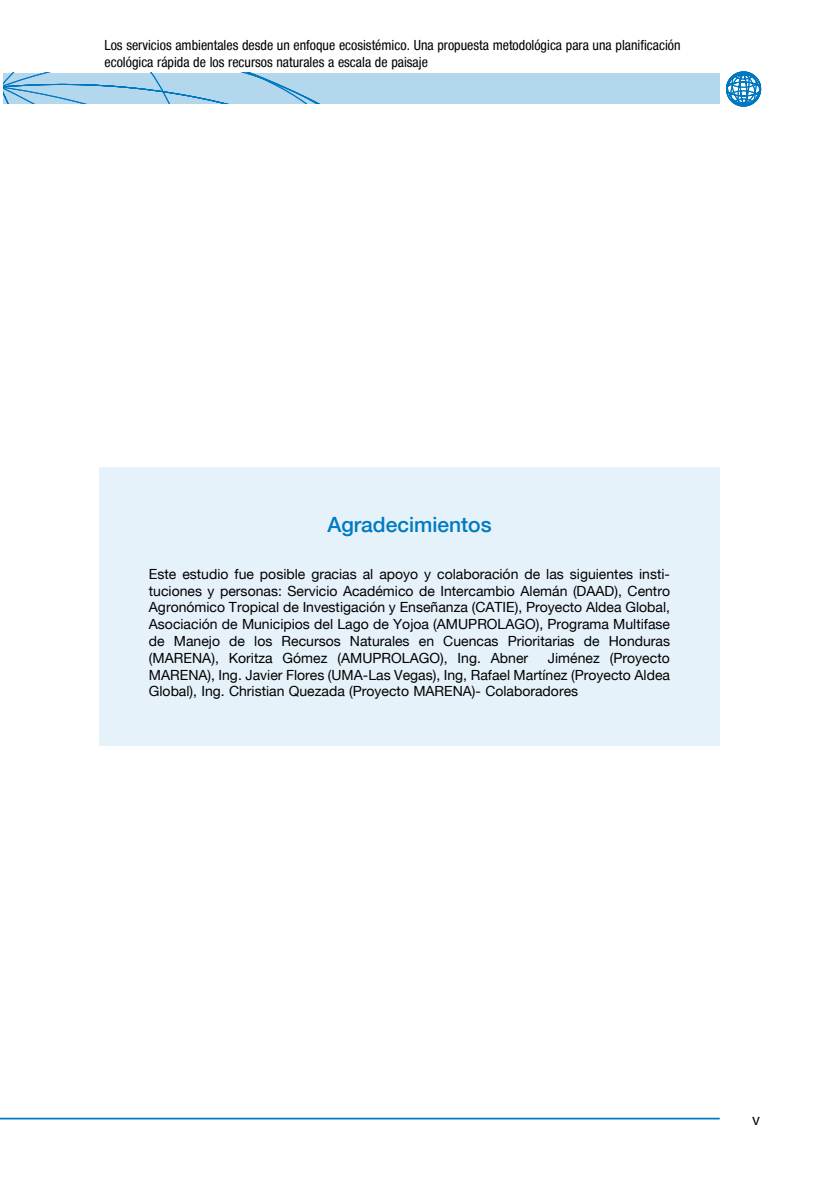
<style>
.page{position:relative;width:819px;height:1181px;background:#fff}
.page>*{position:absolute;margin:0;border:0;box-sizing:border-box;transform-origin:0 0}
.t1{font:500 21px "Helvetica Neue";color:#007ac2}
.t2{font:14px/16.8px "Helvetica Neue";color:#000;text-align:justify}
.t3{font:condensed 14px/16.8px "Helvetica Neue";color:#000}
</style>
<div class="page">
<div style="left:3px;top:73px;width:716px;height:30px;background:#b3d7ed"></div>
<svg style="left:3px;top:73px;width:316px;height:30px"></svg>
<hr style="left:0;top:1117px;width:719px;height:2px;background:#007ac2">
<svg style="left:726px;top:71px;width:35px;height:35px"></svg>
<div style="left:99px;top:467px;width:620px;height:279px;background:#e6f2f9"></div>
<p class="t3" style="left:104px;top:37px;width:577px">Los servicios ambientales desde un enfoque ecosistémico. Una propuesta metodológica para una planificación ecológica rápida de los recursos naturales a escala de paisaje</p>
<h1 class="t1" style="left:327px;top:512px;width:166px">Agradecimientos</h1>
<p class="t2" style="left:149px;top:565px;width:522px">Este estudio fue posible gracias al apoyo y colaboración de las siguientes insti&shy;tuciones y personas: Servicio Académico de Intercambio Alemán (DAAD), Centro Agronómico Tropical de Investigación y Enseñanza (CATIE), Proyecto Aldea Global, Asociación de Municipios del Lago de Yojoa (AMUPROLAGO), Programa Multifase de Manejo de los Recursos Naturales en Cuencas Prioritarias de Honduras (MARENA), Koritza Gómez (AMUPROLAGO), Ing. Abner</p>
<p class="t2" style="left:149px;top:649px;width:522px;text-indent:399px">Jiménez (Proyecto MARENA), Ing. Javier Flores (UMA-Las Vegas), Ing, Rafael Martínez (Proyecto Aldea Global), Ing. Christian Quezada (Proyecto MARENA)- Colaboradores</p>
</div>
